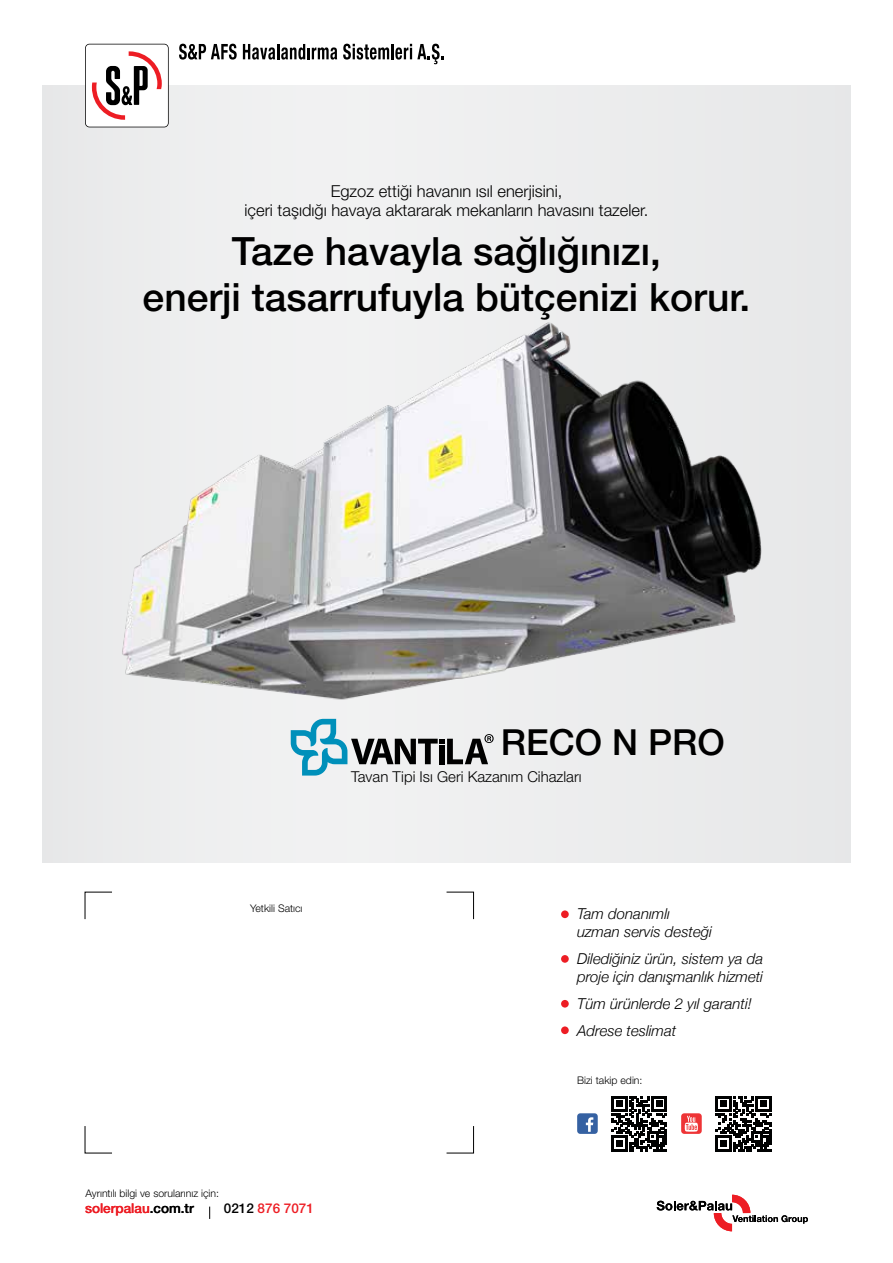
<style>
.page{position:relative;width:893px;height:1263px;background:#fff}
.page>*{position:absolute;margin:0;border:0;box-sizing:border-box;transform-origin:0 0}
.t1{font:500 39px/46.8px "Helvetica Neue LT Pro";color:#000;text-align:center}
.t2{font:500 36px "Helvetica Neue LT Pro";color:#000}
.t3{font:300 16.5px/19.8px "Helvetica Neue LT Pro";color:#000;text-align:center}
.t4{font:italic 300 15px/18px "Helvetica Neue";color:#000}
.t5{font:300 15px "Helvetica Neue LT Pro";color:#000}
.t6{font:500 13.5px "Helvetica Neue LT Pro";color:#ed1d24}
.t7{font:300 10.5px "Helvetica Neue LT Pro";color:#000}
.s1{color:#000}
</style>
<div class="page">
<div style="left:43px;top:85px;width:807px;height:777px;background:#ebeced"></div>
<div style="left:561px;top:910px;width:8px;height:8px;background:#ed1d24;border-radius:50%"></div>
<div style="left:561px;top:1000px;width:8px;height:7px;background:#ed1d24;border-radius:50%"></div>
<div style="left:561px;top:955px;width:8px;height:8px;background:#ed1d24;border-radius:50%"></div>
<div style="left:561px;top:1026px;width:8px;height:8px;background:#ed1d24;border-radius:50%"></div>
<svg style="left:446px;top:1126px;width:28px;height:27px"></svg>
<svg style="left:446px;top:892px;width:28px;height:27px"></svg>
<svg style="left:85px;top:892px;width:27px;height:27px"></svg>
<svg style="left:85px;top:1126px;width:27px;height:27px"></svg>
<svg style="left:209px;top:1206px;width:1px;height:13px"></svg>
<svg style="left:716px;top:1096px;width:55px;height:55px"></svg>
<svg style="left:612px;top:1096px;width:55px;height:55px"></svg>
<div style="left:577px;top:1113px;width:21px;height:21px;background:#3561a2;border-radius:3px"></div>
<svg style="left:586px;top:1117px;width:7px;height:15px"></svg>
<div style="left:681px;top:1113px;width:21px;height:21px;background:#ee3436;border-radius:3px"></div>
<svg style="left:685px;top:1116px;width:13px;height:16px"></svg>
<svg style="left:292px;top:749px;width:196px;height:26px"></svg>
<img style="left:122px;top:322px;width:640px;height:427px">
<svg style="left:85px;top:44px;width:84px;height:83px"></svg>
<div style="left:86px;top:44px;width:82px;height:83px;background:#fff;border-radius:4px"></div>
<svg style="left:92px;top:51px;width:70px;height:69px"></svg>
<svg style="left:179px;top:44px;width:58px;height:16px"></svg>
<svg style="left:243px;top:44px;width:94px;height:16px"></svg>
<svg style="left:343px;top:44px;width:46px;height:16px"></svg>
<hr style="left:391px;top:44px;width:3px;height:15px;background:#000">
<svg style="left:395px;top:44px;width:49px;height:20px"></svg>
<svg style="left:657px;top:1195px;width:151px;height:36px"></svg>
<p class="t3" style="left:245px;top:181px;width:405px">Egzoz ettiği havanın ısıl enerjisini,<br>içeri taşıdığı havaya aktararak mekanların havasını tazeler.</p>
<h1 class="t1" style="left:143px;top:227px;width:609px">Taze havayla sağlığınızı,<br>enerji tasarrufuyla bütçenizi korur.</h1>
<h2 class="t2" style="left:501px;top:720px;width:226px">RECO N PRO</h2>
<p class="t5" style="left:351px;top:767px;width:232px">Tavan Tipi Isı Geri Kazanım Cihazları</p>
<p class="t7" style="left:250px;top:901px;width:54px">Yetkili Satıcı</p>
<p class="t7" style="left:85px;top:1187px;width:135px">Ayrıntılı bilgi ve sorularınız için:</p>
<p class="t6" style="left:85px;top:1200px;width:110px">solerpalau<span class="s1">.com.tr</span></p>
<p class="t6" style="left:224px;top:1200px;width:92px"><span class="s1">0212</span> 876 7071</p>
<p class="t4" style="left:577px;top:905px;width:136px">Tam donanımlı uzman servis desteği</p>
<p class="t4" style="left:577px;top:950px;width:188px">Dilediğiniz ürün, sistem ya da proje için danışmanlık hizmeti</p>
<p class="t4" style="left:577px;top:990px;width:176px;line-height:27px">Tüm ürünlerde 2 yıl garanti!<br>Adrese teslimat</p>
<p class="t7" style="left:577px;top:1074px;width:67px">Bizi takip edin:</p>
</div>
